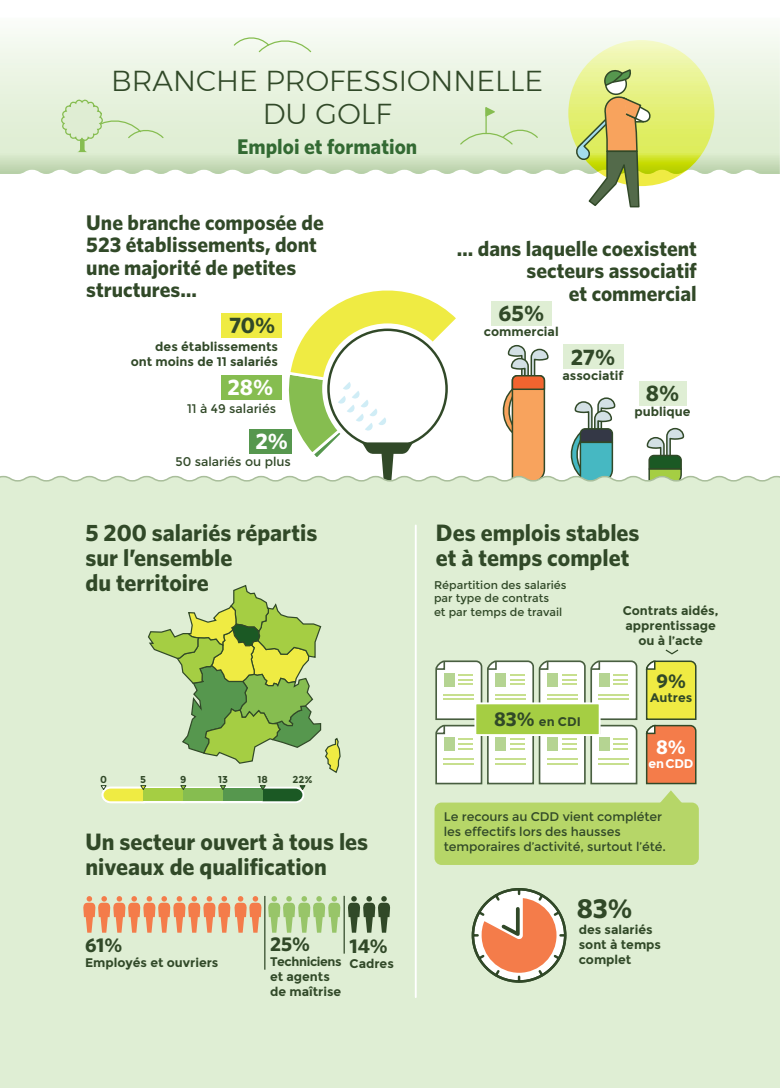
<style>
.page{position:relative;width:780px;height:1088px;background:#fff}
.page>*{position:absolute;margin:0;border:0;box-sizing:border-box;transform-origin:0 0}
.t1{font:300 28.75px/32.5px "Montserrat";color:#314928;text-align:center}
.t2{font:700 27.5px "Whitney";color:#314928}
.t3{font:700 23.75px/25px "Whitney";color:#314928}
.t4{font:700 22.5px "Whitney";color:#314928}
.t5{font:700 22.5px "Whitney";color:#fff}
.t6{font:700 21.25px/22.5px "Whitney";color:#314928}
.t7{font:700 21.25px "Whitney";color:#336a33}
.t8{font:700 20px "Whitney";color:#314928}
.t9{font:700 20px "Whitney";color:#fff}
.t10{font:700 12.5px/15px "Montserrat";color:#314928}
.t11{font:12.5px/15px "Montserrat";letter-spacing:-.005em;color:#314928}
.t12{font:700 12.5px "Montserrat";letter-spacing:-.015em;color:#fff}
.t13{font:11.25px/13.8px "Montserrat";color:#314928}
.t14{font:700 10px "Montserrat";color:#314928}
.s1{font-family:"Whitney";font-size:20px}
</style>
<div class="page">
<div style="left:0;top:482px;width:780px;height:606px;background:#dfeed4"></div>
<svg style="left:0;top:31px;width:779px;height:143px"></svg>
<svg style="left:232px;top:36px;width:80px;height:17px"></svg>
<svg style="left:60px;top:99px;width:105px;height:53px"></svg>
<svg style="left:459px;top:107px;width:80px;height:39px"></svg>
<div style="left:434px;top:802px;width:264px;height:63px;background:#b6d668;border-radius:7px"></div>
<div style="left:223px;top:788px;width:39px;height:13px;background:#56974e"></div>
<div style="left:183px;top:788px;width:40px;height:13px;background:#86bd50"></div>
<div style="left:143px;top:788px;width:40px;height:13px;background:#a5ce43"></div>
<svg style="left:99px;top:784px;width:49px;height:19px"></svg>
<svg style="left:179px;top:784px;width:9px;height:6px"></svg>
<svg style="left:219px;top:784px;width:8px;height:6px"></svg>
<svg style="left:258px;top:784px;width:49px;height:19px"></svg>
<svg style="left:147px;top:584px;width:194px;height:190px"></svg>
<svg style="left:435px;top:660px;width:202px;height:124px"></svg>
<div style="left:474px;top:702px;width:126px;height:34px;background:#a5ce43;border:2px solid #fff"></div>
<svg style="left:645px;top:648px;width:52px;height:156px"></svg>
<hr style="left:415px;top:525px;width:1px;height:472px;background:#fff">
<svg style="left:83px;top:896px;width:178px;height:37px"></svg>
<svg style="left:268px;top:896px;width:72px;height:37px"></svg>
<svg style="left:348px;top:896px;width:42px;height:37px"></svg>
<hr style="left:264px;top:896px;width:1px;height:74px;background:#314928">
<hr style="left:343px;top:896px;width:2px;height:57px;background:#314928">
<svg style="left:568px;top:40px;width:146px;height:146px"></svg>
<svg style="left:574px;top:70px;width:77px;height:138px"></svg>
<svg style="left:473px;top:889px;width:92px;height:92px"></svg>
<div style="left:471px;top:888px;width:95px;height:95px;border:2px solid #314928;border-radius:50%"></div>
<svg style="left:0;top:290px;width:780px;height:192px"></svg>
<h1 class="t1" style="left:111px;top:64px;width:433px">BRANCHE PROFESSIONNELLE<br>DU GOLF</h1>
<h3 class="t7" style="left:237px;top:134px;width:182px">Emploi et formation</h3>
<h3 class="t6" style="left:86px;top:210px;width:239px">Une branche composée de<br>523 établissements, dont une majorité de petites structures…</h3>
<h3 class="t4" style="left:229px;top:312px;width:48px">70%</h3>
<p class="t10" style="left:131px;top:339px;width:149px;text-align:right">des établissements<br>ont moins de 11 salariés</p>
<h3 class="t5" style="left:227px;top:374px;width:47px">28%</h3>
<p class="t11" style="left:187px;top:401px;width:90px">11 à 49 salariés</p>
<h3 class="t5" style="left:255px;top:427px;width:34px">2%</h3>
<p class="t11" style="left:175px;top:455px;width:117px">50 salariés ou plus</p>
<h3 class="t3" style="left:85px;top:519px;width:233px">5 200 salariés répartis sur l’ensemble<br>du territoire</h3>
<p class="t14" style="left:100px;top:773px;width:8px">0</p>
<p class="t14" style="left:140px;top:773px;width:7px">5</p>
<p class="t14" style="left:180px;top:773px;width:8px">9</p>
<p class="t14" style="left:218px;top:773px;width:11px">13</p>
<p class="t14" style="left:257px;top:773px;width:12px">18</p>
<p class="t14" style="left:292px;top:773px;width:22px">22%</p>
<h3 class="t3" style="left:85px;top:828px;width:284px">Un secteur ouvert à tous les niveaux de qualification</h3>
<h3 class="t8" style="left:85px;top:933px;width:39px">61%</h3>
<p class="t10" style="left:85px;top:955px;width:135px">Employés et ouvriers</p>
<h3 class="t8" style="left:270px;top:932px;width:42px">25%</h3>
<p class="t10" style="left:270px;top:954px;width:73px">Techniciens et agents de maîtrise</p>
<h3 class="t8" style="left:349px;top:933px;width:40px">14%</h3>
<p class="t10" style="left:349px;top:956px;width:46px">Cadres</p>
<h3 class="t6" style="left:457px;top:237px;width:241px;text-align:right">… dans laquelle coexistent secteurs associatif<br>et commercial</h3>
<h3 class="t4" style="left:498px;top:300px;width:47px">65%</h3>
<p class="t10" style="left:484px;top:324px;width:76px">commercial</p>
<h3 class="t4" style="left:570px;top:343px;width:46px">27%</h3>
<p class="t10" style="left:562px;top:368px;width:62px">associatif</p>
<h3 class="t4" style="left:646px;top:380px;width:35px">8%</h3>
<p class="t10" style="left:634px;top:404px;width:58px">publique</p>
<h3 class="t3" style="left:436px;top:519px;width:205px">Des emplois stables et à temps complet</h3>
<p class="t13" style="left:434px;top:578px;width:134px">Répartition des salariés par type de contrats<br>et par temps de travail</p>
<p class="t10" style="left:494px;top:714px;width:88px"><span class="s1">83%</span> en CDI</p>
<p class="t10" style="left:623px;top:603px;width:97px;text-align:center">Contrats aidés, apprentissage ou à l’acte</p>
<h3 class="t8" style="left:656px;top:669px;width:31px">9%</h3>
<p class="t10" style="left:650px;top:690px;width:44px">Autres</p>
<h3 class="t9" style="left:656px;top:734px;width:31px">8%</h3>
<p class="t12" style="left:648px;top:756px;width:46px">enCDD</p>
<p class="t11" style="left:444px;top:810px;width:224px">Le recours au CDD vient compléter les effectifs lors des hausses temporaires d’activité, surtout l’été.</p>
<h2 class="t2" style="left:576px;top:892px;width:57px">83%</h2>
<p class="t10" style="left:578px;top:922px;width:84px">des salariés sont à temps complet</p>
</div>
